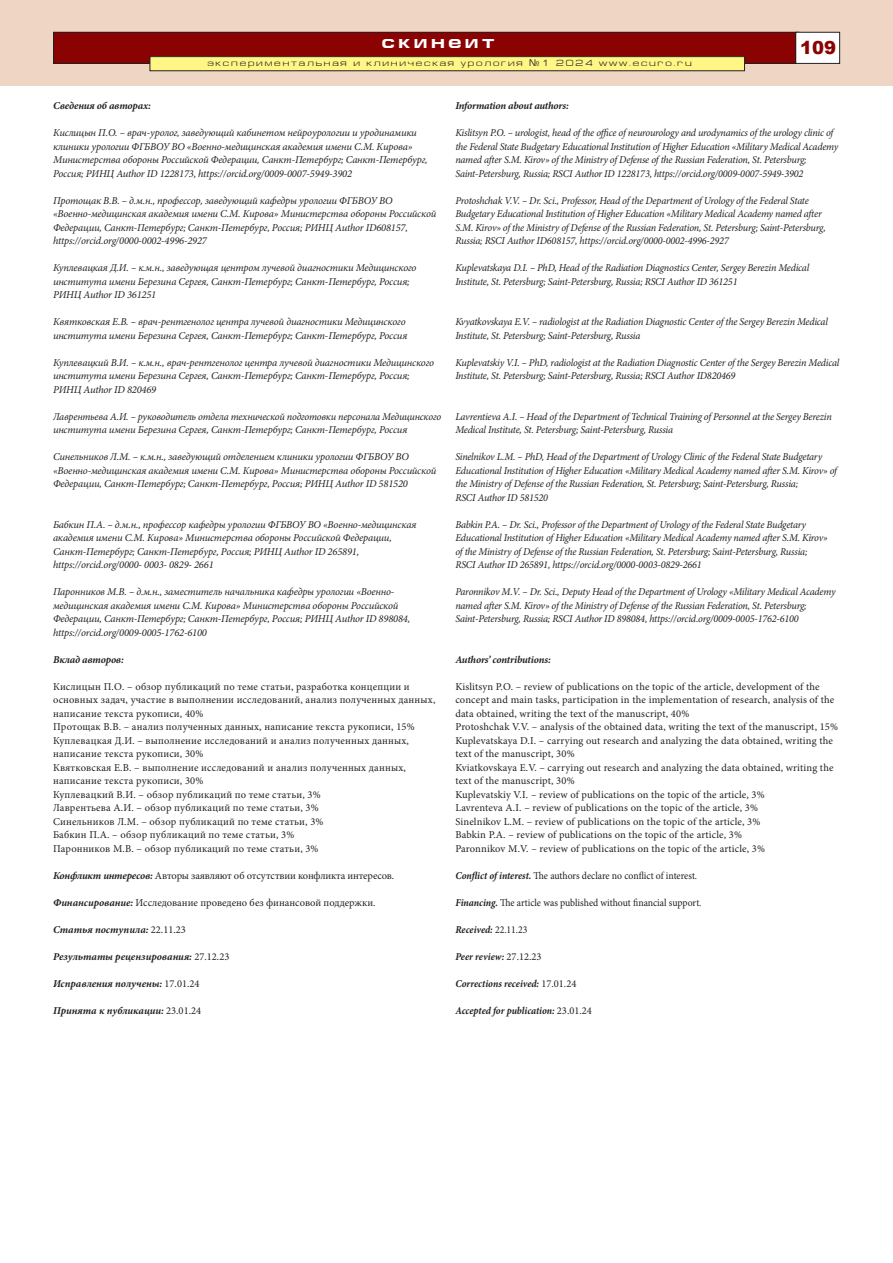
<style>
.page{position:relative;width:893px;height:1263px;background:#fff}
.page>*{position:absolute;margin:0;border:0;box-sizing:border-box;transform-origin:0 0}
.t1{font:700 18px "Europe Ext";letter-spacing:.2em;color:#fff}
.t2{font:900 18px "Arial";color:#8b0202}
.t3{font:italic 10.5px/13.5px "Minion Pro";letter-spacing:-.02em;color:#231f20}
.t4{font:10.5px/13.5px "Minion Pro";letter-spacing:.015em;color:#231f20}
.t5{font:italic 700 10.5px "Minion Pro";letter-spacing:-.005em;color:#231f20}
.t6{font:10.5px "Minion Pro";letter-spacing:.015em;color:#231f20;scale:.93 1}
.t7{font:italic 700 10.5px "Minion Pro";letter-spacing:-.005em;color:#231f20;scale:.93 1}
.t8{font:10.5px "Minion Pro";letter-spacing:-.015em;color:#231f20}
.t9{font:9px "Europe Ext Normal";letter-spacing:.2em;color:#231f20}
.s1{font-family:"Europe"}
.s2{font-weight:700;font-style:italic}
.s3{font-weight:400;font-style:normal}
</style>
<div class="page">
<div style="left:0;top:0;width:893px;height:85px;background:#eed5c4"></div>
<div style="left:54px;top:32px;width:745px;height:31px;background:#8b0202"></div>
<div style="left:53px;top:32px;width:746px;height:32px;border:1px solid #231f20"></div>
<div style="left:796px;top:32px;width:44px;height:31px;background:#fff"></div>
<div style="left:795px;top:32px;width:45px;height:32px;border:1px solid #231f20"></div>
<div style="left:150px;top:57px;width:594px;height:14px;background:#fff685"></div>
<div style="left:150px;top:56px;width:595px;height:15px;border:1px solid #231f20"></div>
<p class="t1" style="left:382px;top:36px;width:114px">скинеит</p>
<p class="t9" style="left:207px;top:60px;width:486px">экспериментальная и клиническая урология <span class="s1">¹</span>1 2024 www.ecuro.ru</p>
<p class="t2" style="left:800px;top:34px;width:38px">109</p>
<p class="t5" style="left:53px;top:102px;width:99px">Сведения об авторах:</p>
<p class="t3" style="left:53px;top:127px;width:376px">Кислицын П.О. – врач-уролог, заведующий кабинетом нейроурологии и уродинамики клиники урологии ФГБВОУ ВО «Военно-медицинская академия имени С.М. Кирова» Министерства обороны Российской Федерации, Санкт-Петербург; Санкт-Петербург, Россия; РИНЦ Author ID 1228173, https://orcid.org/0009-0007-5949-3902</p>
<p class="t3" style="left:53px;top:194px;width:385px">Протощак В.В. – д.м.н., профессор, заведующий кафедры урологии ФГБВОУ ВО «Военно-медицинская академия имени С.М. Кирова» Министерства обороны Российской Федерации, Санкт-Петербург; Санкт-Петербург, Россия; РИНЦ Author ID608157, https://orcid.org/0000-0002-4996-2927</p>
<p class="t3" style="left:53px;top:262px;width:365px">Куплевацкая Д.И. – к.м.н., заведующая центром лучевой диагностики Медицинского института имени Березина Сергея, Санкт-Петербург; Санкт-Петербург, Россия;<br>РИНЦ Author ID 361251</p>
<p class="t3" style="left:53px;top:316px;width:356px">Квятковская Е.В. – врач-рентгенолог центра лучевой диагностики Медицинского института имени Березина Сергея, Санкт-Петербург; Санкт-Петербург, Россия</p>
<p class="t3" style="left:53px;top:356px;width:383px">Куплевацкий В.И. – к.м.н., врач-рентгенолог центра лучевой диагностики Медицинского института имени Березина Сергея, Санкт-Петербург; Санкт-Петербург, Россия;<br>РИНЦ Author ID 820469</p>
<p class="t3" style="left:53px;top:410px;width:390px">Лаврентьева A.И. – руководитель отдела технической подготовки персонала Медицинского института имени Березина Сергея, Санкт-Петербург; Санкт-Петербург, Россия</p>
<p class="t3" style="left:53px;top:451px;width:385px">Синельников Л.M. – к.м.н., заведующий отделением клиники урологии ФГБВОУ ВО «Военно-медицинская академия имени С.М. Кирова» Министерства обороны Российской<br>Федерации, Санкт-Петербург; Санкт-Петербург, Россия; РИНЦ Author ID 581520</p>
<p class="t3" style="left:53px;top:518px;width:365px">Бабкин П.А. – д.м.н., профессор кафедры урологии ФГБВОУ ВО «Военно-медицинская академия имени С.М. Кирова» Министерства обороны Российской Федерации, Санкт-Петербург; Санкт-Петербург, Россия; РИНЦ Author ID 265891, https://orcid.org/0000- 0003- 0829- 2661</p>
<p class="t3" style="left:53px;top:586px;width:359px">Паронников М.В. – д.м.н., заместитель начальника кафедры урологии «Военно&shy;медицинская академия имени С.М. Кирова» Министерства обороны Российской Федерации, Санкт-Петербург; Санкт-Петербург, Россия; РИНЦ Author ID 898084, https://orcid.org/0009-0005-1762-6100</p>
<p class="t5" style="left:53px;top:655px;width:72px">Вклад авторов:</p>
<p class="t4" style="left:53px;top:680px;width:384px">Кислицын П.О. – обзор публикаций по теме статьи, разработка концепции и основных задач, участие в выполнении исследований, анализ полученных данных, написание текста рукописи, 40%</p>
<p class="t4" style="left:53px;top:721px;width:363px">Протощак В.В. – анализ полученных данных, написание текста рукописи, 15%</p>
<p class="t4" style="left:53px;top:734px;width:357px">Куплевацкая Д.И. – выполнение исследований и анализ полученных данных, написание текста рукописи, 30%</p>
<p class="t4" style="left:53px;top:761px;width:354px">Квятковская Е.В. – выполнение исследований и анализ полученных данных, написание текста рукописи, 30%</p>
<p class="t4" style="left:53px;top:788px;width:269px">Куплевацкий В.И. – обзор публикаций по теме статьи, 3%</p>
<p class="t4" style="left:53px;top:802px;width:267px">Лаврентьева А.И. – обзор публикаций по теме статьи, 3%</p>
<p class="t4" style="left:53px;top:815px;width:272px">Синельников Л.М. – обзор публикаций по теме статьи, 3%</p>
<p class="t4" style="left:53px;top:829px;width:243px">Бабкин П.А. – обзор публикаций по теме статьи, 3%</p>
<p class="t4" style="left:53px;top:842px;width:267px">Паронников М.В. – обзор публикаций по теме статьи, 3%</p>
<p class="t8" style="left:53px;top:871px;width:343px"><span class="s2">Конфликт интересов:</span> Авторы заявляют об отсутствии конфликта интересов.</p>
<p class="t4" style="left:53px;top:896px;width:324px"><span class="s2">Финансирование:</span> Исследование проведено без финансовой поддержки.</p>
<p class="t5" style="left:53px;top:925px;width:134px">Статья поступила: <span class="s3">22.11.23</span></p>
<p class="t5" style="left:53px;top:952px;width:178px">Результаты рецензирования: <span class="s3">27.12.23</span></p>
<p class="t5" style="left:53px;top:979px;width:148px">Исправления получены: <span class="s3">17.01.24</span></p>
<p class="t5" style="left:53px;top:1006px;width:150px">Принята к публикации: <span class="s3">23.01.24</span></p>
<p class="t5" style="left:455px;top:102px;width:115px">Information about authors:</p>
<p class="t3" style="left:455px;top:127px;width:384px">Kislitsyn P.O. – urologist, head of the office of neurourology and urodynamics of the urology clinic of the Federal State Budgetary Educational Institution of Higher Education «Military Medical Academy named after S.M. Kirov» of the Ministry of Defense of the Russian Federation, St. Petersburg; Saint-Petersburg, Russia; RSCI Author ID 1228173, https://orcid.org/0009-0007-5949-3902</p>
<p class="t3" style="left:455px;top:194px;width:372px">Protoshchak V.V. – Dr. Sci., Professor, Head of the Department of Urology of the Federal State Budgetary Educational Institution of Higher Education «Military Medical Academy named after S.M. Kirov» of the Ministry of Defense of the Russian Federation, St. Petersburg; Saint-Petersburg, Russia; RSCI Author ID608157, https://orcid.org/0000-0002-4996-2927</p>
<p class="t3" style="left:455px;top:262px;width:355px">Kuplevatskaya D.I. – PhD, Head of the Radiation Diagnostics Center, Sergey Berezin Medical<br>Institute, St. Petersburg; Saint-Petersburg, Russia; RSCI Author ID 361251</p>
<p class="t3" style="left:455px;top:316px;width:374px">Kvyatkovskaya E.V. – radiologist at the Radiation Diagnostic Center of the Sergey Berezin Medical<br>Institute, St. Petersburg; Saint-Petersburg, Russia</p>
<p class="t3" style="left:455px;top:356px;width:385px">Kuplevatskiy V.I. – PhD, radiologist at the Radiation Diagnostic Center of the Sergey Berezin Medical<br>Institute, St. Petersburg; Saint-Petersburg, Russia; RSCI Author ID820469</p>
<p class="t3" style="left:455px;top:410px;width:378px">Lavrentieva A.I. – Head of the Department of Technical Training of Personnel at the Sergey Berezin<br>Medical Institute, St. Petersburg; Saint-Petersburg, Russia</p>
<p class="t3" style="left:455px;top:451px;width:383px">Sinelnikov L.M. – PhD, Head of the Department of Urology Clinic of the Federal State Budgetary Educational Institution of Higher Education «Military Medical Academy named after S.M. Kirov» of the Ministry of Defense of the Russian Federation, St. Petersburg; Saint-Petersburg, Russia;<br>RSCI Author ID 581520</p>
<p class="t3" style="left:455px;top:518px;width:374px">Babkin P.A. – Dr. Sci., Professor of the Department of Urology of the Federal State Budgetary Educational Institution of Higher Education «Military Medical Academy named after S.M. Kirov» of the Ministry of Defense of the Russian Federation, St. Petersburg; Saint-Petersburg, Russia; RSCI Author ID 265891, https://orcid.org/0000-0003-0829-2661</p>
<p class="t3" style="left:455px;top:586px;width:382px">Paronnikov M.V. – Dr. Sci., Deputy Head of the Department of Urology «Military Medical Academy named after S.M. Kirov» of the Ministry of Defense of the Russian Federation, St. Petersburg;<br>Saint-Petersburg, Russia; RSCI Author ID 898084, https://orcid.org/0009-0005-1762-6100</p>
<p class="t5" style="left:455px;top:655px;width:97px">Authors’ contributions:</p>
<p class="t4" style="left:455px;top:680px;width:380px">Kislitsyn P.O. – review of publications on the topic of the article, development of the concept and main tasks, participation in the implementation of research, analysis of the data obtained, writing the text of the manuscript, 40%</p>
<p class="t4" style="left:455px;top:721px;width:384px">Protoshchak V.V. – analysis of the obtained data, writing the text of the manuscript, 15%</p>
<p class="t4" style="left:455px;top:734px;width:379px">Kuplevatskaya D.I. – carrying out research and analyzing the data obtained, writing the text of the manuscript, 30%</p>
<p class="t4" style="left:455px;top:761px;width:380px">Kviatkovskaya E.V. – carrying out research and analyzing the data obtained, writing the text of the manuscript, 30%</p>
<p class="t4" style="left:455px;top:788px;width:311px">Kuplevatskiy V.I. – review of publications on the topic of the article, 3%</p>
<p class="t4" style="left:455px;top:802px;width:304px">Lavrenteva A.I. – review of publications on the topic of the article, 3%</p>
<p class="t4" style="left:455px;top:815px;width:307px">Sinelnikov L.M. – review of publications on the topic of the article, 3%</p>
<p class="t4" style="left:455px;top:829px;width:288px">Babkin P.A. – review of publications on the topic of the article, 3%</p>
<p class="t4" style="left:455px;top:842px;width:311px">Paronnikov М.V. – review of publications on the topic of the article, 3%</p>
<p class="t6" style="left:455px;top:871px;width:261px"><span class="s2">Conflict of interest.</span> The authors declare no conflict of interest.</p>
<p class="t6" style="left:455px;top:898px;width:266px"><span class="s2">Financing.</span> The article was published without financial support.</p>
<p class="t7" style="left:455px;top:925px;width:79px">Received: <span class="s3">22.11.23</span></p>
<p class="t7" style="left:455px;top:952px;width:94px">Peer review: <span class="s3">27.12.23</span></p>
<p class="t7" style="left:455px;top:979px;width:132px">Corrections received: <span class="s3">17.01.24</span></p>
<p class="t7" style="left:455px;top:1006px;width:148px">Accepted for publication: <span class="s3">23.01.24</span></p>
</div>
